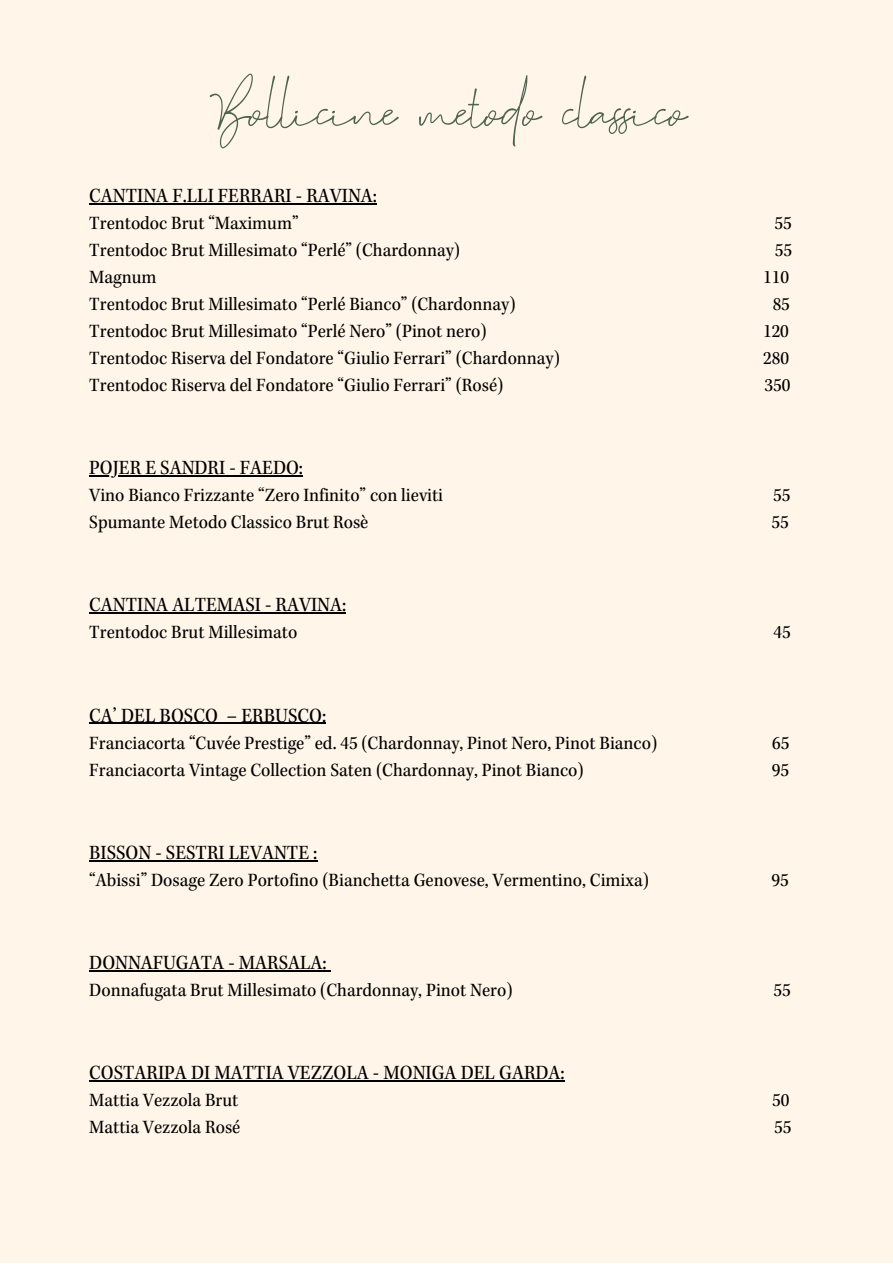
<style>
.page{position:relative;width:893px;height:1264px;background:#fff}
.page>*{position:absolute;margin:0;border:0;box-sizing:border-box;transform-origin:0 0}
.t1{font:74.25px "Suddenly DEMO";color:#4d644d}
.t2{font:21px "Kepler Std Scn";color:#000}
.t3{font:19.5px "Kepler Std Scn";color:#000}
</style>
<div class="page">
<div style="left:0;top:0;width:892px;height:1262px;background:#fff5e9"></div>
<hr style="left:89px;top:203px;width:288px;height:1px;background:#000">
<hr style="left:89px;top:475px;width:214px;height:1px;background:#000">
<hr style="left:89px;top:612px;width:257px;height:1px;background:#000">
<hr style="left:89px;top:722px;width:129px;height:2px;background:#000">
<svg style="left:218px;top:722px;width:8px;height:2px"></svg>
<hr style="left:226px;top:722px;width:100px;height:2px;background:#000">
<hr style="left:89px;top:860px;width:228px;height:1px;background:#000">
<hr style="left:89px;top:970px;width:237px;height:1px;background:#000">
<hr style="left:89px;top:1080px;width:475px;height:1px;background:#000">
<p class="t1" style="left:210px;top:74px;width:478px">Bollicine metodo classico</p>
<p class="t2" style="left:89px;top:187px;width:289px">CANTINA F.LLI FERRARI - RAVINA:</p>
<p class="t3" style="left:89px;top:215px;width:211px">Trentodoc Brut “Maximum”</p>
<p class="t3" style="left:774px;top:215px;width:19px">55</p>
<p class="t3" style="left:89px;top:242px;width:372px">Trentodoc Brut Millesimato “Perlé” (Chardonnay)</p>
<p class="t3" style="left:774px;top:242px;width:19px">55</p>
<p class="t3" style="left:89px;top:269px;width:69px">Magnum</p>
<p class="t3" style="left:763px;top:269px;width:27px">110</p>
<p class="t3" style="left:89px;top:296px;width:427px">Trentodoc Brut Millesimato “Perlé Bianco” (Chardonnay)</p>
<p class="t3" style="left:772px;top:296px;width:19px">85</p>
<p class="t3" style="left:89px;top:323px;width:399px">Trentodoc Brut Millesimato “Perlé Nero” (Pinot nero)</p>
<p class="t3" style="left:763px;top:323px;width:27px">120</p>
<p class="t3" style="left:89px;top:350px;width:472px">Trentodoc Riserva del Fondatore “Giulio Ferrari” (Chardonnay)</p>
<p class="t3" style="left:763px;top:350px;width:27px">280</p>
<p class="t3" style="left:89px;top:377px;width:415px">Trentodoc Riserva del Fondatore “Giulio Ferrari” (Rosé)</p>
<p class="t3" style="left:764px;top:377px;width:27px">350</p>
<p class="t2" style="left:89px;top:459px;width:215px">POJER E SANDRI - FAEDO:</p>
<p class="t3" style="left:89px;top:487px;width:355px">Vino Bianco Frizzante “Zero Infinito” con lieviti</p>
<p class="t3" style="left:773px;top:487px;width:19px">55</p>
<p class="t3" style="left:89px;top:514px;width:280px">Spumante Metodo Classico Brut Rosè</p>
<p class="t3" style="left:771px;top:514px;width:19px">55</p>
<p class="t2" style="left:89px;top:596px;width:258px">CANTINA ALTEMASI - RAVINA:</p>
<p class="t3" style="left:89px;top:624px;width:209px">Trentodoc Brut Millesimato</p>
<p class="t3" style="left:773px;top:624px;width:19px">45</p>
<p class="t2" style="left:89px;top:707px;width:238px">CA’ DEL BOSCO – ERBUSCO:</p>
<p class="t3" style="left:89px;top:735px;width:569px">Franciacorta “Cuvée Prestige” ed. 45 (Chardonnay, Pinot Nero, Pinot Bianco)</p>
<p class="t3" style="left:772px;top:735px;width:19px">65</p>
<p class="t3" style="left:89px;top:762px;width:496px">Franciacorta Vintage Collection Saten (Chardonnay, Pinot Bianco)</p>
<p class="t3" style="left:771px;top:762px;width:19px">95</p>
<p class="t2" style="left:89px;top:844px;width:230px">BISSON - SESTRI LEVANTE :</p>
<p class="t3" style="left:89px;top:872px;width:561px">“Abissi” Dosage Zero Portofino (Bianchetta Genovese, Vermentino, Cimixa)</p>
<p class="t3" style="left:771px;top:872px;width:19px">95</p>
<p class="t2" style="left:89px;top:954px;width:239px">DONNAFUGATA - MARSALA:</p>
<p class="t3" style="left:89px;top:982px;width:425px">Donnafugata Brut Millesimato (Chardonnay, Pinot Nero)</p>
<p class="t3" style="left:773px;top:982px;width:19px">55</p>
<p class="t2" style="left:89px;top:1064px;width:477px">COSTARIPA DI MATTIA VEZZOLA - MONIGA DEL GARDA:</p>
<p class="t3" style="left:89px;top:1092px;width:151px">Mattia Vezzola Brut</p>
<p class="t3" style="left:772px;top:1092px;width:19px">50</p>
<p class="t3" style="left:89px;top:1119px;width:153px">Mattia Vezzola Rosé</p>
<p class="t3" style="left:774px;top:1119px;width:19px">55</p>
</div>
